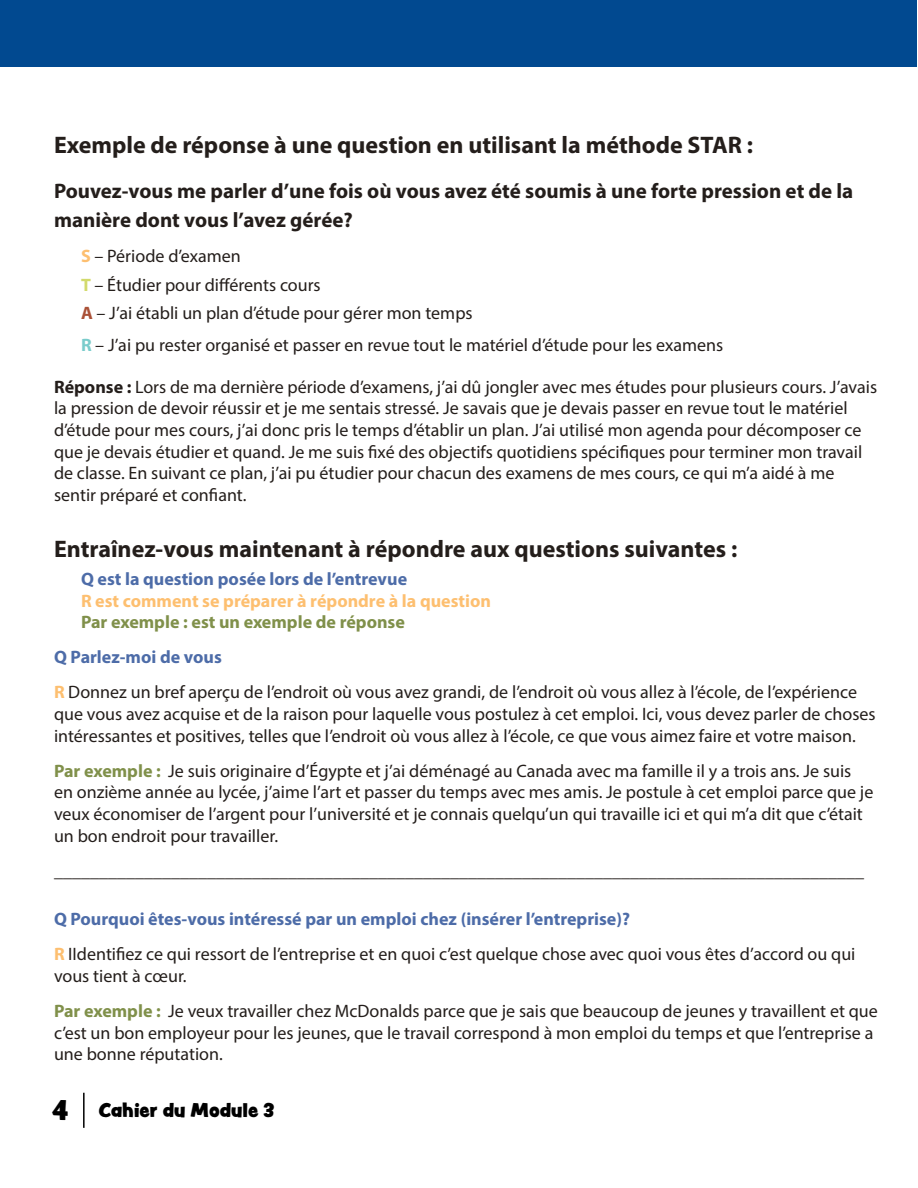
<style>
.page{position:relative;width:918px;height:1188px;background:#fff}
.page>*{position:absolute;margin:0;border:0;box-sizing:border-box;transform-origin:0 0}
.Subheader{font:700 24px "Myriad Pro";color:#241e1b}
.Subheader-2{font:700 21px/28.8px "Myriad Pro";color:#241e1b}
.t1{font:21px "Peachy Keen JF";color:#000}
.Body{font:18px/21.6px "Myriad Pro";color:#241e1b}
.Body-2{font:700 18px "Myriad Pro";color:#4d6ca8}
.Body-3{font:700 18px "Myriad Pro";color:#fdbf70}
.Body-4{font:700 18px "Myriad Pro";color:#80904a}
.s1{font-weight:700;color:#fdbf70}
.s2{font-weight:700;color:#d2da6c}
.s3{font-weight:700;color:#aa5137}
.s4{font-weight:700;color:#7acccb}
.s5{font-weight:700}
.s6{font-weight:700;color:#80904a}
.s7{font-size:30px}
</style>
<div class="page">
<hr style="left:83px;top:1093px;width:2px;height:35px;background:#000">
<div style="left:0;top:0;width:917px;height:67px;background:#014990"></div>
<p class="Subheader" style="left:54px;top:129px;width:701px">Exemple de réponse à une question en utilisant la méthode STAR :</p>
<p class="Subheader-2" style="left:54px;top:176px;width:801px">Pouvez-vous me parler d’une fois où vous avez été soumis à une forte pression et de la manière dont vous l’avez gérée?</p>
<p class="Body" style="left:81px;top:245px;width:161px"><span class="s1">S</span> – Période d’examen</p>
<p class="Body" style="left:81px;top:274px;width:241px"><span class="s2">T</span> – Étudier pour différents cours</p>
<p class="Body" style="left:81px;top:302px;width:393px"><span class="s3">A</span> – J’ai établi un plan d’étude pour gérer mon temps</p>
<p class="Body" style="left:81px;top:334px;width:644px"><span class="s4">R</span> – J’ai pu rester organisé et passer en revue tout le matériel d’étude pour les examens</p>
<p class="Body" style="left:54px;top:376px;width:825px"><span class="s5">Réponse :</span> Lors de ma dernière période d’examens, j’ai dû jongler avec mes études pour plusieurs cours. J’avais la pression de devoir réussir et je me sentais stressé. Je savais que je devais passer en revue tout le matériel d’étude pour mes cours, j’ai donc pris le temps d’établir un plan. J’ai utilisé mon agenda pour décomposer ce que je devais étudier et quand. Je me suis fixé des objectifs quotidiens spécifiques pour terminer mon travail de classe. En suivant ce plan, j’ai pu étudier pour chacun des examens de mes cours, ce qui m’a aidé à me sentir préparé et confiant.</p>
<p class="Subheader" style="left:54px;top:533px;width:685px">Entraînez-vous maintenant à répondre aux questions suivantes :</p>
<p class="Body-2" style="left:81px;top:567px;width:328px">Q est la question posée lors de l’entrevue</p>
<p class="Body-3" style="left:81px;top:589px;width:412px">R est comment se préparer à répondre à la question</p>
<p class="Body-4" style="left:81px;top:610px;width:325px">Par exemple : est un exemple de réponse</p>
<p class="Body-2" style="left:54px;top:645px;width:169px">Q Parlez-moi de vous</p>
<p class="Body" style="left:54px;top:681px;width:823px"><span class="s1">R</span> Donnez un bref aperçu de l’endroit où vous avez grandi, de l’endroit où vous allez à l’école, de l’expérience que vous avez acquise et de la raison pour laquelle vous postulez à cet emploi. Ici, vous devez parler de choses intéressantes et positives, telles que l’endroit où vous allez à l’école, ce que vous aimez faire et votre maison.</p>
<p class="Body" style="left:54px;top:760px;width:821px"><span class="s6">Par exemple :</span> Je suis originaire d’Égypte et j’ai déménagé au Canada avec ma famille il y a trois ans. Je suis en onzième année au lycée, j’aime l’art et passer du temps avec mes amis. Je postule à cet emploi parce que je veux économiser de l’argent pour l’université et je connais quelqu’un qui travaille ici et qui m’a dit que c’était un bon endroit pour travailler.</p>
<p class="Body" style="left:54px;top:859px;width:811px">__________________________________________________________________________________________</p>
<p class="Body-2" style="left:54px;top:907px;width:578px">Q Pourquoi êtes-vous intéressé par un emploi chez (insérer l’entreprise)?</p>
<p class="Body" style="left:54px;top:943px;width:803px"><span class="s1">R</span> IIdentifiez ce qui ressort de l’entreprise et en quoi c’est quelque chose avec quoi vous êtes d’accord ou qui vous tient à cœur.</p>
<p class="Body" style="left:54px;top:1000px;width:825px"><span class="s6">Par exemple :</span> Je veux travailler chez McDonalds parce que je sais que beaucoup de jeunes y travaillent et que c’est un bon employeur pour les jeunes, que le travail correspond à mon emploi du temps et que l’entreprise a une bonne réputation.</p>
<p class="t1" style="left:52px;top:1097px;width:224px"><span class="s7">4</span> Cahier du Module 3</p>
</div>
